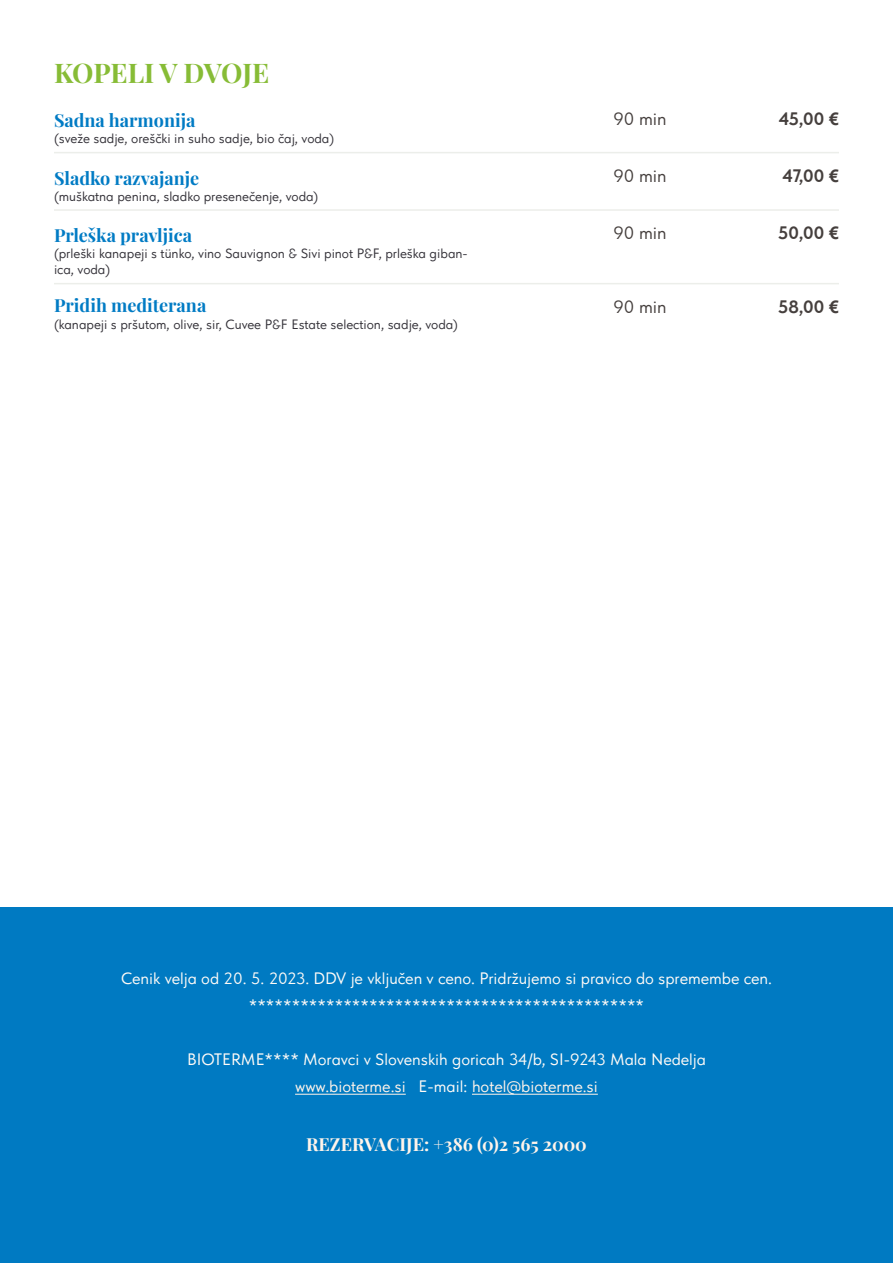
<style>
.page{position:relative;width:893px;height:1263px;background:#fff}
.page>*{position:absolute;margin:0;border:0;box-sizing:border-box;transform-origin:0 0}
.t1{font:27px "Playfair Display";letter-spacing:-.005em;color:#87bc36}
.t2{font:18px "Playfair Display";color:#007bc4}
.t3{font:18px "Playfair Display";color:#fff4ea}
.t4{font:700 18px "Tilda Sans";color:#453f3d}
.t5{font:18px "Tilda Sans";color:#453f3d}
.t6{font:16.5px/27px "Tilda Sans";color:#fffbf7;text-align:center}
.t7{font:13.5px/16.2px "Tilda Sans";color:#333138}
.s1{color:#fff4ea}
</style>
<div class="page">
<hr style="left:54px;top:152px;width:785px;height:1px;background:#eceeea">
<hr style="left:54px;top:209px;width:785px;height:2px;background:#eceeea">
<hr style="left:54px;top:283px;width:785px;height:1px;background:#eceeea">
<div style="left:0;top:908px;width:893px;height:355px;background:#007ac2"></div>
<hr style="left:295px;top:1094px;width:111px;height:1px;background:#fff4ea">
<hr style="left:472px;top:1094px;width:126px;height:1px;background:#fff4ea">
<h1 class="t1" style="left:54px;top:52px;width:217px">KOPELI V DVOJE</h1>
<p class="t2" style="left:54px;top:106px;width:143px">Sadna harmonija</p>
<p class="t7" style="left:54px;top:131px;width:282px">(sveže sadje, oreščki in suho sadje, bio čaj, voda)</p>
<p class="t2" style="left:54px;top:164px;width:147px">Sladko razvajanje</p>
<p class="t7" style="left:54px;top:188px;width:266px">(muškatna penina, sladko presenečenje, voda)</p>
<p class="t2" style="left:54px;top:221px;width:140px">Prleška pravljica</p>
<p class="t7" style="left:54px;top:246px;width:415px">(prleški kanapeji s tünko, vino Sauvignon &amp; Sivi pinot P&amp;F, prleška giban&shy;ica, voda)</p>
<p class="t2" style="left:54px;top:291px;width:154px">Pridih mediterana</p>
<p class="t7" style="left:54px;top:316px;width:406px">(kanapeji s pršutom, olive, sir, Cuvee P&amp;F Estate selection, sadje, voda)</p>
<p class="t5" style="left:613px;top:108px;width:55px">90 min</p>
<p class="t4" style="left:779px;top:112px;width:62px">45,00 €</p>
<p class="t5" style="left:613px;top:165px;width:55px">90 min</p>
<p class="t4" style="left:782px;top:169px;width:58px">47,00 €</p>
<p class="t5" style="left:613px;top:223px;width:55px">90 min</p>
<p class="t4" style="left:778px;top:226px;width:63px">50,00 €</p>
<p class="t5" style="left:613px;top:296px;width:55px">90 min</p>
<p class="t4" style="left:778px;top:300px;width:63px">58,00 €</p>
<p class="t6" style="left:121px;top:965px;width:652px">Cenik velja od 20. 5. 2023. DDV je vključen v ceno. Pridržujemo si pravico do spremembe cen. **********************************************</p>
<p class="t6" style="left:187px;top:1046px;width:520px">BIOTERME**** Moravci v Slovenskih goricah 34/b, SI-9243 Mala Nedelja <span class="s1">www.bioterme.si</span> E-mail: <span class="s1">hotel@bioterme.si</span></p>
<p class="t3" style="left:306px;top:1130px;width:282px">REZERVACIJE: +386 (0)2 565 2000</p>
</div>
